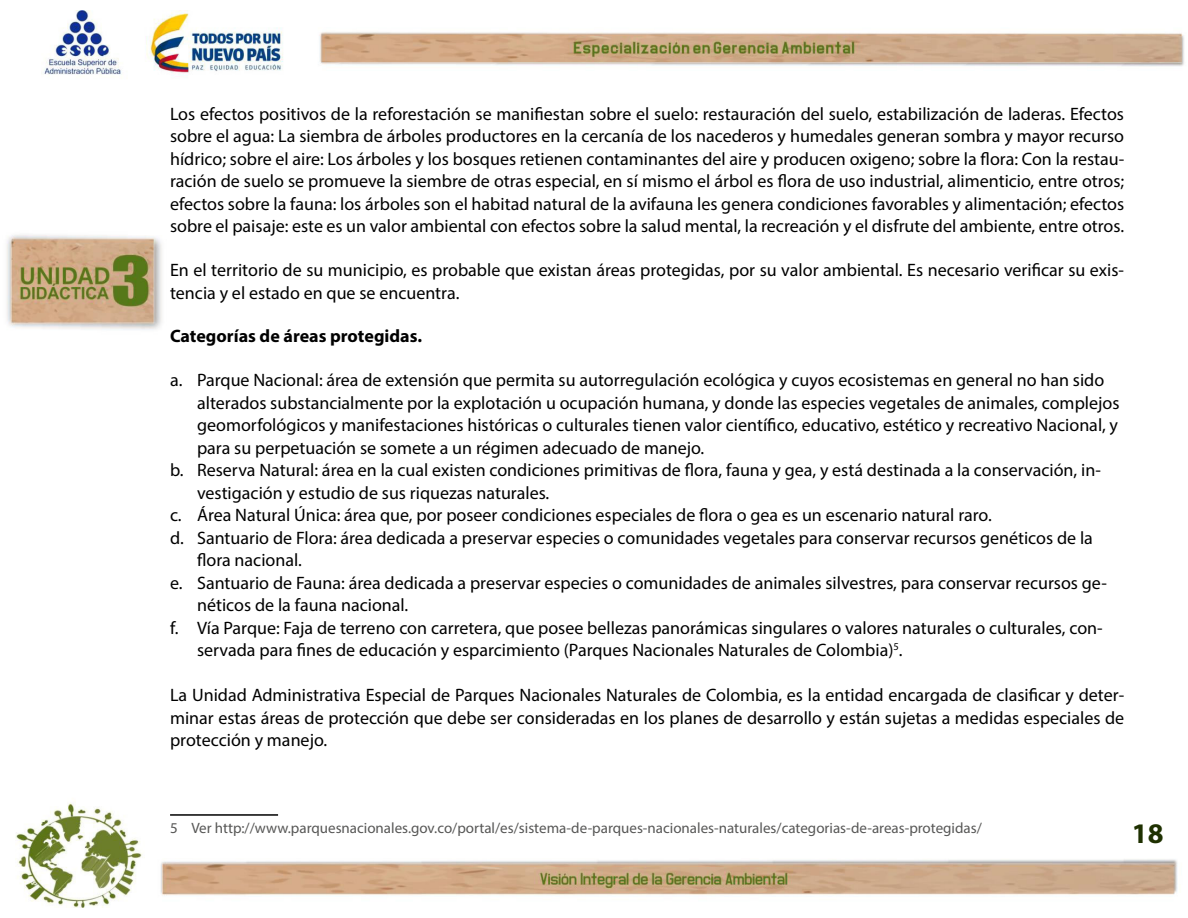
<style>
.page{position:relative;width:1188px;height:918px;background:#fff}
.page>*{position:absolute;margin:0;border:0;box-sizing:border-box;transform-origin:0 0}
.t1{font:700 28.5px "Myriad Pro";color:#1f3101}
.t2{font:18px/22.5px "Myriad Pro";color:#000;text-align:justify}
.t3{font:700 18px "Myriad Pro";color:#000}
.t4{font:15px "Myriad Pro";color:#575756}
</style>
<div class="page">
<img style="left:6px;top:11px;width:1178px;height:896px">
<hr style="left:170px;top:814px;width:108px;height:2px;background:#000">
<p class="t2" style="left:170px;top:102px;width:956px">Los efectos positivos de la reforestación se manifiestan sobre el suelo: restauración del suelo, estabilización de laderas. Efectos sobre el agua: La siembra de árboles productores en la cercanía de los nacederos y humedales generan sombra y mayor recurso hídrico; sobre el aire: Los árboles y los bosques retienen contaminantes del aire y producen oxigeno; sobre la flora: Con la restau&shy;ración de suelo se promueve la siembre de otras especial, en sí mismo el árbol es flora de uso industrial, alimenticio, entre otros; efectos sobre la fauna: los árboles son el habitad natural de la avifauna les genera condiciones favorables y alimentación; efectos sobre el paisaje: este es un valor ambiental con efectos sobre la salud mental, la recreación y el disfrute del ambiente, entre otros.</p>
<p class="t2" style="left:170px;top:258px;width:956px">En el territorio de su municipio, es probable que existan áreas protegidas, por su valor ambiental. Es necesario verificar su exis&shy;tencia y el estado en que se encuentra.</p>
<p class="t3" style="left:170px;top:325px;width:253px">Categorías de áreas protegidas.</p>
<p class="t2" style="left:170px;top:369px;width:936px">a. Parque Nacional: área de extensión que permita su autorregulación ecológica y cuyos ecosistemas en general no han sido</p>
<p class="t2" style="left:197px;top:391px;width:924px">alterados substancialmente por la explotación u ocupación humana, y donde las especies vegetales de animales, complejos</p>
<p class="t2" style="left:197px;top:414px;width:923px">geomorfológicos y manifestaciones históricas o culturales tienen valor científico, educativo, estético y recreativo Nacional, y</p>
<p class="t2" style="left:197px;top:436px;width:509px">para su perpetuación se somete a un régimen adecuado de manejo.</p>
<p class="t2" style="left:170px;top:459px;width:932px">b. Reserva Natural: área en la cual existen condiciones primitivas de flora, fauna y gea, y está destinada a la conservación, in-</p>
<p class="t2" style="left:197px;top:481px;width:354px">vestigación y estudio de sus riquezas naturales.</p>
<p class="t2" style="left:170px;top:504px;width:823px">c. Área Natural Única: área que, por poseer condiciones especiales de flora o gea es un escenario natural raro.</p>
<p class="t2" style="left:170px;top:526px;width:924px">d. Santuario de Flora: área dedicada a preservar especies o comunidades vegetales para conservar recursos genéticos de la</p>
<p class="t2" style="left:197px;top:549px;width:106px">flora nacional.</p>
<p class="t2" style="left:170px;top:571px;width:938px">e. Santuario de Fauna: área dedicada a preservar especies o comunidades de animales silvestres, para conservar recursos ge-</p>
<p class="t2" style="left:197px;top:594px;width:213px">néticos de la fauna nacional.</p>
<p class="t2" style="left:170px;top:616px;width:934px">f. Vía Parque: Faja de terreno con carretera, que posee bellezas panorámicas singulares o valores naturales o culturales, con-</p>
<p class="t2" style="left:197px;top:639px;width:707px">servada para fines de educación y esparcimiento (Parques Nacionales Naturales de Colombia)<sup>5</sup>.</p>
<p class="t2" style="left:170px;top:684px;width:956px">La Unidad Administrativa Especial de Parques Nacionales Naturales de Colombia, es la entidad encargada de clasificar y deter&shy;minar estas áreas de protección que debe ser consideradas en los planes de desarrollo y están sujetas a medidas especiales de protección y manejo.</p>
<p class="t4" style="left:170px;top:819px;width:813px">5 Ver http://www.parquesnacionales.gov.co/portal/es/sistema-de-parques-nacionales-naturales/categorias-de-areas-protegidas/</p>
<h1 class="t1" style="left:1132px;top:815px;width:33px">18</h1>
</div>
